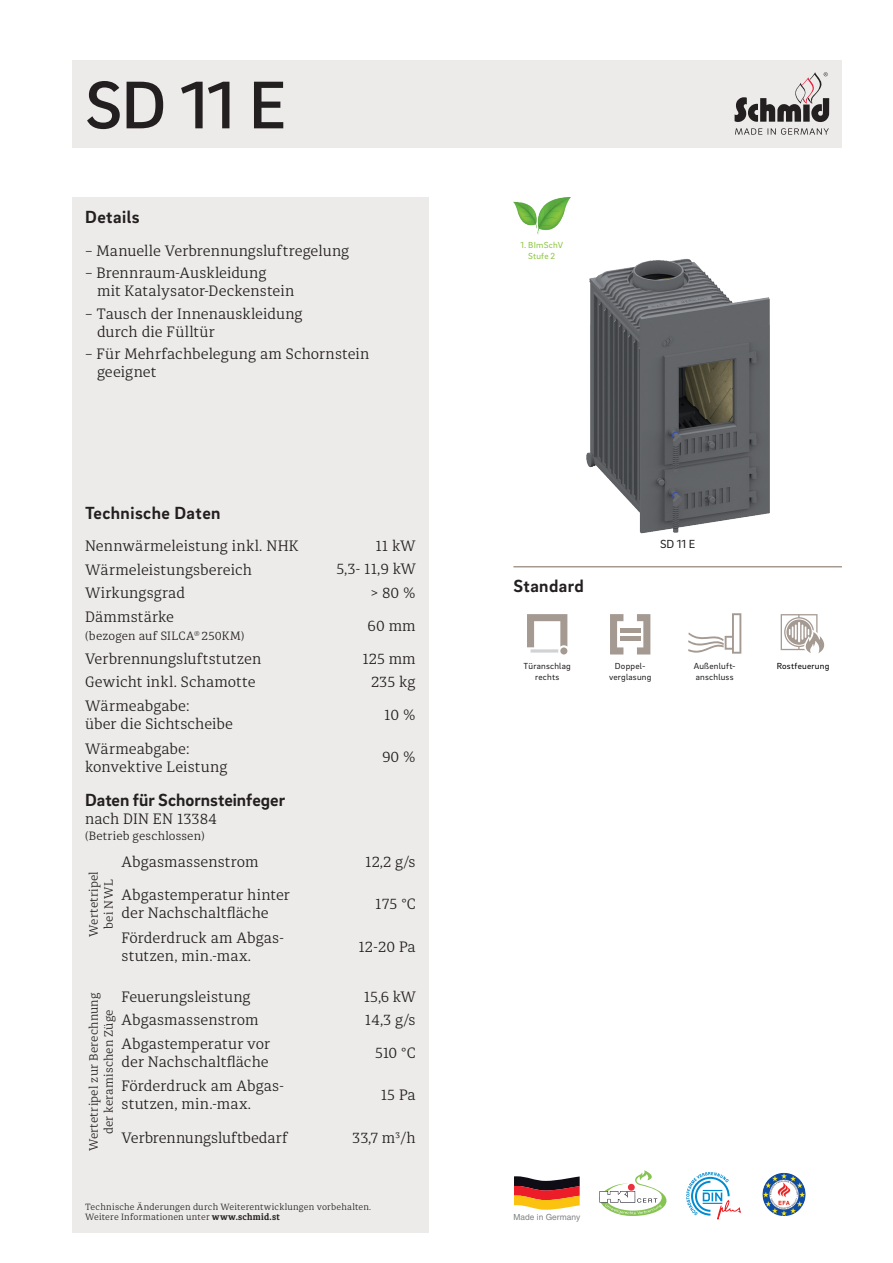
<style>
.page{position:relative;width:893px;height:1263px;background:#fff}
.page>*{position:absolute;margin:0;border:0;box-sizing:border-box;transform-origin:0 0}
.t1{font:500 69px "Brix Sans";color:#231f20}
.t2{font:700 18px "Brix Sans";letter-spacing:.02em;color:#231f20}
.t3{font:700 18px "Brix Sans";color:#231f20}
.t4{font:300 15px/23.9px "Diaria Pro";color:#231f20}
.t5{font:300 12px/15px "Diaria Pro";letter-spacing:.015em;color:#231f20;text-align:center}
.t6{font:12px "Brix Sans";color:#231f20}
.t7{font:300 9px/10.8px "Diaria Pro";letter-spacing:.025em;color:#231f20}
.t8{font:9px/10.8px "Brix Sans";letter-spacing:.025em;color:#231f20;text-align:center}
.t9{font:9px/10.8px "Brix Sans";letter-spacing:.025em;color:#8bc63e;text-align:center}
.t10{font:9px "Brix Sans";letter-spacing:.025em;color:#000001}
.t11{font:8.4px "Helvetica LT Std";color:#808285}
.s1{font-weight:700}
</style>
<div class="page">
<div style="left:72px;top:60px;width:770px;height:87px;background:#edebe9"></div>
<div style="left:72px;top:198px;width:356px;height:1035px;background:#edebe9"></div>
<svg style="left:686px;top:1172px;width:55px;height:48px"></svg>
<img style="left:763px;top:1173px;width:21px;height:15px">
<svg style="left:514px;top:1176px;width:66px;height:34px;background:#b66b3e"></svg>
<svg style="left:599px;top:1170px;width:67px;height:46px"></svg>
<svg style="left:735px;top:72px;width:94px;height:50px"></svg>
<svg style="left:735px;top:128px;width:94px;height:7px"></svg>
<img style="left:513px;top:198px;width:57px;height:36px">
<img style="left:587px;top:259px;width:182px;height:275px">
<svg style="left:688px;top:613px;width:53px;height:41px"></svg>
<svg style="left:527px;top:614px;width:40px;height:39px"></svg>
<div style="left:560px;top:647px;width:7px;height:7px;background:#a59a92;border-radius:50%"></div>
<svg style="left:637px;top:614px;width:13px;height:40px"></svg>
<svg style="left:610px;top:614px;width:13px;height:40px"></svg>
<hr style="left:620px;top:628px;width:20px;height:4px;background:#a59a92">
<hr style="left:620px;top:636px;width:20px;height:4px;background:#a59a92">
<hr style="left:513px;top:566px;width:329px;height:1px;background:#a59a92">
<svg style="left:781px;top:614px;width:44px;height:39px"></svg>
<h1 class="t1" style="left:85px;top:60px;width:203px">SD 11 E</h1>
<p class="t2" style="left:85px;top:205px;width:56px">Details</p>
<p class="t4" style="left:85px;top:239px;width:266px">– Manuelle Verbrennungsluftregelung</p>
<p class="t4" style="left:97px;top:264px;width:199px;line-height:18px;text-indent:-12px">– Brennraum-Auskleidung<br>mit Katalysator-Deckenstein</p>
<p class="t4" style="left:97px;top:305px;width:207px;line-height:18px;text-indent:-12px">– Tausch der Innenauskleidung durch die Fülltür</p>
<p class="t4" style="left:97px;top:345px;width:274px;line-height:18px;text-indent:-12px">– Für Mehrfachbelegung am Schornstein geeignet</p>
<p class="t2" style="left:85px;top:501px;width:137px">Technische Daten</p>
<p class="t4" style="left:85px;top:534px;width:215px">Nennwärmeleistung inkl. NHK<br>Wärmeleistungsbereich<br>Wirkungsgrad<br>Dämmstärke</p>
<p class="t5" style="left:85px;top:629px;width:161px">(bezogen auf SILCA<sup>®</sup> 250KM)</p>
<p class="t4" style="left:85px;top:646px;width:178px">Verbrennungsluftstutzen<br>Gewicht inkl. Schamotte<br>Wärmeabgabe:</p>
<p class="t4" style="left:85px;top:712px;width:150px;line-height:24.6px">über die Sichtscheibe<br>Wärmeabgabe:</p>
<p class="t4" style="left:85px;top:755px;width:144px">konvektive Leistung</p>
<p class="t3" style="left:85px;top:788px;width:202px">Daten für Schornsteinfeger</p>
<p class="t4" style="left:85px;top:806px;width:133px">nach DIN EN 13384</p>
<p class="t5" style="left:85px;top:829px;width:121px">(Betrieb geschlossen)</p>
<p class="t5" style="left:86px;top:937px;width:67px;rotate:-90deg">Wertetripel bei NWL</p>
<p class="t4" style="left:122px;top:850px;width:139px">Abgasmassenstrom</p>
<p class="t4" style="left:122px;top:886px;width:170px;line-height:18px">Abgastemperatur hinter der Nachschaltfläche</p>
<p class="t4" style="left:122px;top:929px;width:164px;line-height:18px">Förderdruck am Abgas&shy;stutzen, min.-max.</p>
<p class="t5" style="left:86px;top:1151px;width:160px;rotate:-90deg">Wertetripel zur Berechnung der keramischen Züge</p>
<p class="t4" style="left:122px;top:985px;width:150px">Feuerungsleistung<br>Abgasmassenstrom<br>Abgastemperatur vor</p>
<p class="t4" style="left:122px;top:1049px;width:164px;line-height:24.5px">der Nachschaltfläche<br>Förderdruck am Abgas-</p>
<p class="t4" style="left:122px;top:1092px;width:131px">stutzen, min.-max.</p>
<p class="t4" style="left:122px;top:1126px;width:168px">Verbrennungsluftbedarf</p>
<p class="t4" style="left:336px;top:534px;width:81px;line-height:23.4px;text-align:right">11 kW<br>5,3- 11,9 kW &gt; 80 %</p>
<p class="t4" style="left:362px;top:609px;width:55px;line-height:32.8px;text-align:center">60 mm<br>125 mm</p>
<p class="t4" style="left:371px;top:665px;width:46px;line-height:32.8px;text-align:right">235 kg<br>10 %</p>
<p class="t4" style="left:382px;top:745px;width:35px">90 %</p>
<p class="t4" style="left:365px;top:850px;width:52px">12,2 g/s</p>
<p class="t4" style="left:375px;top:892px;width:42px">175 °C</p>
<p class="t4" style="left:358px;top:935px;width:59px">12-20 Pa</p>
<p class="t4" style="left:364px;top:985px;width:54px;line-height:23.2px">15,6 kW<br>14,3 g/s</p>
<p class="t4" style="left:375px;top:1041px;width:42px">510 °C</p>
<p class="t4" style="left:381px;top:1083px;width:36px">15 Pa</p>
<p class="t4" style="left:352px;top:1126px;width:65px">33,7 m³/h</p>
<p class="t7" style="left:85px;top:1201px;width:288px">Technische Änderungen durch Weiterentwicklungen vorbehalten.<br>Weitere Informationen unter <span class="s1">www.schmid.st</span></p>
<p class="t9" style="left:520px;top:239px;width:44px">1. BImSchV<br>Stufe 2</p>
<p class="t2" style="left:513px;top:574px;width:72px">Standard</p>
<p class="t6" style="left:660px;top:537px;width:37px">SD 11 E</p>
<p class="t8" style="left:524px;top:660px;width:49px">Türanschlag rechts</p>
<p class="t8" style="left:609px;top:660px;width:44px">Doppel&shy;verglasung</p>
<p class="t8" style="left:694px;top:660px;width:44px;text-align:left">Außenluft&shy;anschluss</p>
<p class="t10" style="left:777px;top:660px;width:54px">Rostfeuerung</p>
<p class="t11" style="left:513px;top:1212px;width:68px">Made in Germany</p>
</div>
